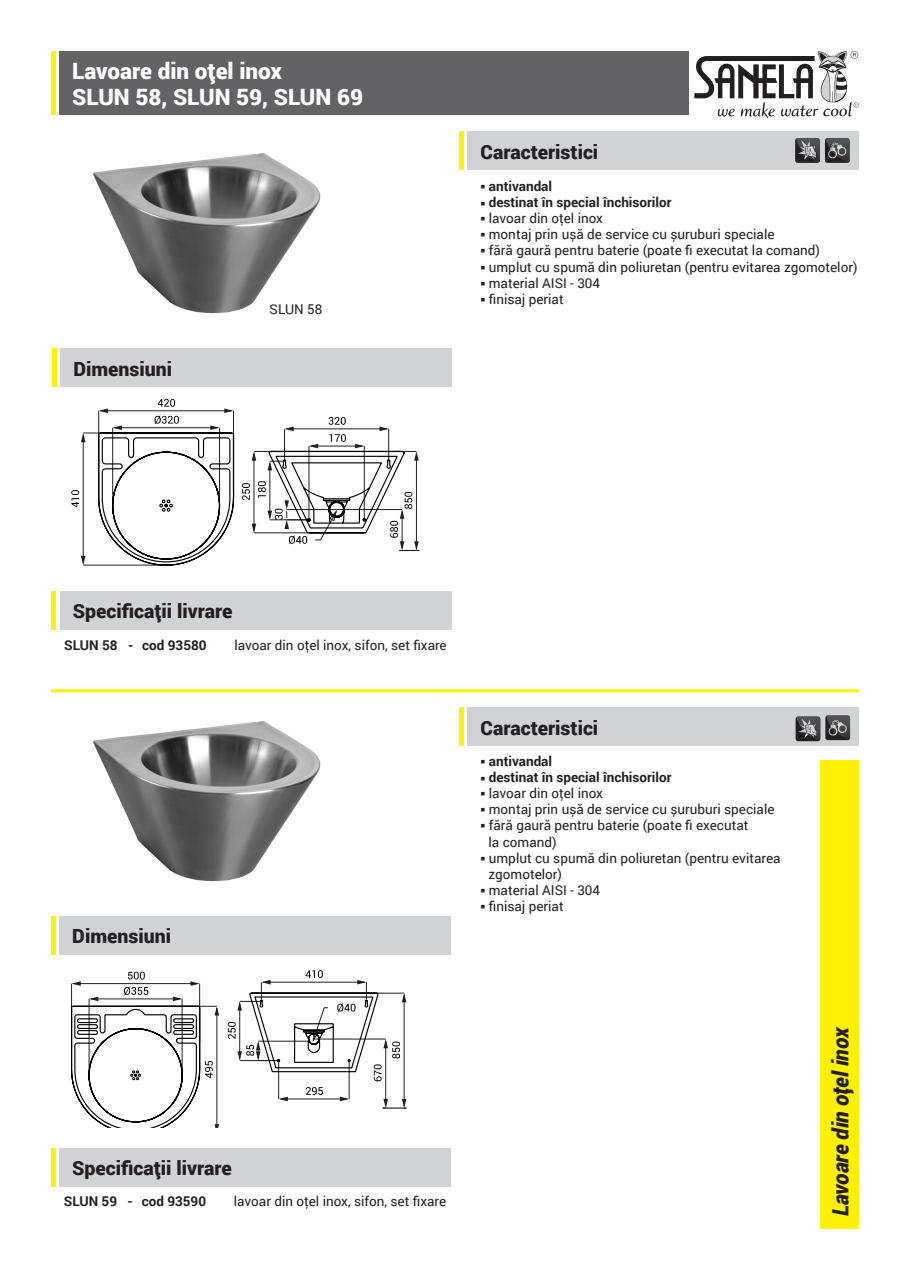
<style>
.page{position:relative;width:910px;height:1280px;background:#fff}
.page>*{position:absolute;margin:0;border:0;box-sizing:border-box;transform-origin:0 0}
.t1{font:900 22.5px/26.2px "Roboto";color:#fff}
.t2{font:italic 900 22.5px "Roboto";letter-spacing:-.005em;color:#231f20;scale:.95 1}
.t3{font:900 19.5px "Roboto";color:#231f20}
.t4{font:13.5px/16.2px "Roboto";color:#231f20}
.t5{font:700 13.5px "Roboto";color:#231f20}
</style>
<div class="page">
<div style="left:60px;top:51px;width:629px;height:64px;background:#636366"></div>
<div style="left:468px;top:132px;width:391px;height:38px;background:#d1d2d4"></div>
<div style="left:60px;top:1148px;width:391px;height:38px;background:#d1d2d4"></div>
<div style="left:61px;top:349px;width:391px;height:38px;background:#d1d2d4"></div>
<div style="left:821px;top:760px;width:38px;height:469px;background:#fff101"></div>
<svg style="left:694px;top:51px;width:165px;height:68px"></svg>
<hr style="left:51px;top:51px;width:4px;height:64px;background:#fff101">
<hr style="left:52px;top:349px;width:4px;height:38px;background:#fff101">
<hr style="left:51px;top:1148px;width:4px;height:38px;background:#fff101">
<hr style="left:459px;top:132px;width:4px;height:38px;background:#fff101">
<div style="left:60px;top:916px;width:391px;height:39px;background:#d1d2d4"></div>
<hr style="left:51px;top:916px;width:4px;height:39px;background:#fff101">
<div style="left:60px;top:591px;width:391px;height:38px;background:#d1d2d4"></div>
<hr style="left:52px;top:591px;width:4px;height:38px;background:#fff101">
<div style="left:468px;top:707px;width:391px;height:38px;background:#d1d2d4"></div>
<hr style="left:459px;top:707px;width:4px;height:38px;background:#fff101">
<img style="left:93px;top:153px;width:228px;height:161px">
<svg style="left:71px;top:399px;width:348px;height:167px"></svg>
<svg style="left:795px;top:138px;width:55px;height:25px"></svg>
<svg style="left:796px;top:715px;width:54px;height:26px"></svg>
<hr style="left:135px;top:1133px;width:82px;height:1px;background:#231f20">
<svg style="left:71px;top:970px;width:335px;height:157px"></svg>
<hr style="left:51px;top:689px;width:808px;height:3px;background:#fff101">
<img style="left:93px;top:721px;width:228px;height:161px">
<h1 class="t1" style="left:72px;top:57px;width:292px">Lavoare din oțel inox<br>SLUN 58, SLUN 59, SLUN 69</h1>
<h2 class="t3" style="left:73px;top:355px;width:100px">Dimensiuni</h2>
<p class="t4" style="left:270px;top:301px;width:54px">SLUN 58</p>
<h2 class="t3" style="left:480px;top:139px;width:119px">Caracteristici</h2>
<p class="t5" style="left:480px;top:176px;width:73px">○ antivandal</p>
<p class="t5" style="left:480px;top:192px;width:192px">○ destinat în special închisorilor</p>
<p class="t4" style="left:480px;top:210px;width:124px">○ lavoar din oţel inox</p>
<p class="t4" style="left:480px;top:226px;width:296px">○ montaj prin ușă de service cu șuruburi speciale</p>
<p class="t4" style="left:480px;top:242px;width:341px">○ fără gaură pentru baterie (poate fi executat la comand)</p>
<p class="t4" style="left:480px;top:258px;width:379px">○ umplut cu spumă din poliuretan (pentru evitarea zgomotelor)</p>
<p class="t4" style="left:480px;top:274px;width:121px">○ material AISI - 304</p>
<p class="t4" style="left:480px;top:291px;width:85px">○ finisaj periat</p>
<h2 class="t3" style="left:73px;top:597px;width:161px">Specificații livrare</h2>
<p class="t5" style="left:64px;top:635px;width:144px">SLUN 58 - cod 93580</p>
<p class="t4" style="left:234px;top:636px;width:214px">lavoar din oţel inox, sifon, set fixare</p>
<h2 class="t3" style="left:72px;top:923px;width:100px">Dimensiuni</h2>
<h2 class="t3" style="left:480px;top:714px;width:119px">Caracteristici</h2>
<p class="t5" style="left:480px;top:751px;width:73px">○ antivandal</p>
<p class="t5" style="left:480px;top:767px;width:192px">○ destinat în special închisorilor</p>
<p class="t4" style="left:480px;top:784px;width:124px">○ lavoar din oţel inox</p>
<p class="t4" style="left:480px;top:801px;width:296px">○ montaj prin ușă de service cu șuruburi speciale</p>
<p class="t4" style="left:489px;top:817px;width:261px;text-indent:-8px">○ fără gaură pentru baterie (poate fi executat la comand)</p>
<p class="t4" style="left:489px;top:849px;width:294px;text-indent:-8px">○ umplut cu spumă din poliuretan (pentru evitarea zgomotelor)</p>
<p class="t4" style="left:480px;top:882px;width:121px">○ material AISI - 304</p>
<p class="t4" style="left:480px;top:898px;width:85px">○ finisaj periat</p>
<h2 class="t3" style="left:72px;top:1154px;width:161px">Specificații livrare</h2>
<p class="t5" style="left:64px;top:1192px;width:144px">SLUN 59 - cod 93590</p>
<p class="t4" style="left:234px;top:1193px;width:214px">lavoar din oţel inox, sifon, set fixare</p>
<h1 class="t2" style="left:825px;top:1216px;width:202px;rotate:-90deg">Lavoare din oțel inox</h1>
</div>
